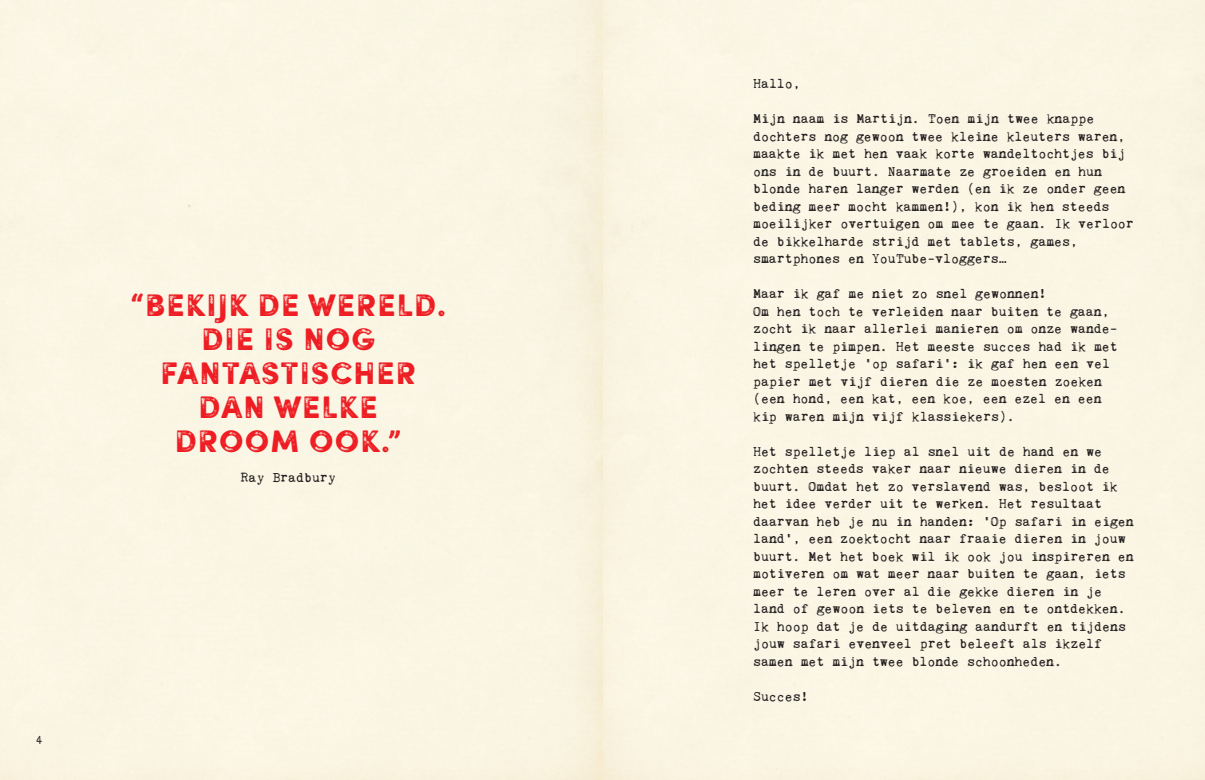
<style>
.page{position:relative;width:1205px;height:780px;background:#fff}
.page>*{position:absolute;margin:0;border:0;box-sizing:border-box;transform-origin:0 0}
.t1{font:31.25px/33.8px "Sofia Rough Black Three";letter-spacing:-.01em;color:#ee1d23;text-align:center}
.t2{font:13.75px/17.5px "Kingthings Trypewriter 2";letter-spacing:-.01em;color:#231f20}
.t3{font:12.5px "Kingthings Trypewriter 2";color:#231f20}
</style>
<div class="page">
<h1 class="t1" style="left:129px;top:288px;width:319px">“BEKIJK DE WERELD.<br>DIE IS NOG<br>FANTASTISCHER<br>DAN WELKE<br>DROOM OOK.”</h1>
<p class="t2" style="left:241px;top:468px;width:97px">Ray Bradbury</p>
<p class="t3" style="left:35px;top:733px;width:9px">4</p>
<p class="t2" style="left:753px;top:75px;width:49px">Hallo,</p>
<p class="t2" style="left:753px;top:110px;width:382px">Mijn naam is Martijn. Toen mijn twee knappe dochters nog gewoon twee kleine kleuters waren, maakte ik met hen vaak korte wandeltochtjes bij ons in de buurt. Naarmate ze groeiden en hun blonde haren langer werden (en ik ze onder geen beding meer mocht kammen!), kon ik hen steeds moeilijker overtuigen om mee te gaan. Ik verloor de bikkelharde strijd met tablets, games, smartphones en YouTube-vloggers…</p>
<p class="t2" style="left:753px;top:285px;width:366px">Maar ik gaf me niet zo snel gewonnen!<br>Om hen toch te verleiden naar buiten te gaan, zocht ik naar allerlei manieren om onze wande&shy;lingen te pimpen. Het meeste succes had ik met het spelletje ‘op safari’: ik gaf hen een vel papier met vijf dieren die ze moesten zoeken (een hond, een kat, een koe, een ezel en een kip waren mijn vijf klassiekers).</p>
<p class="t2" style="left:753px;top:442px;width:382px">Het spelletje liep al snel uit de hand en we zochten steeds vaker naar nieuwe dieren in de buurt. Omdat het zo verslavend was, besloot ik het idee verder uit te werken. Het resultaat daarvan heb je nu in handen: ‘Op safari in eigen land’, een zoektocht naar fraaie dieren in jouw buurt. Met het boek wil ik ook jou inspireren en motiveren om wat meer naar buiten te gaan, iets meer te leren over al die gekke dieren in je land of gewoon iets te beleven en te ontdekken.<br>Ik hoop dat je de uitdaging aandurft en tijdens jouw safari evenveel pret beleeft als ikzelf samen met mijn twee blonde schoonheden.</p>
<p class="t2" style="left:753px;top:687px;width:57px">Succes!</p>
</div>
